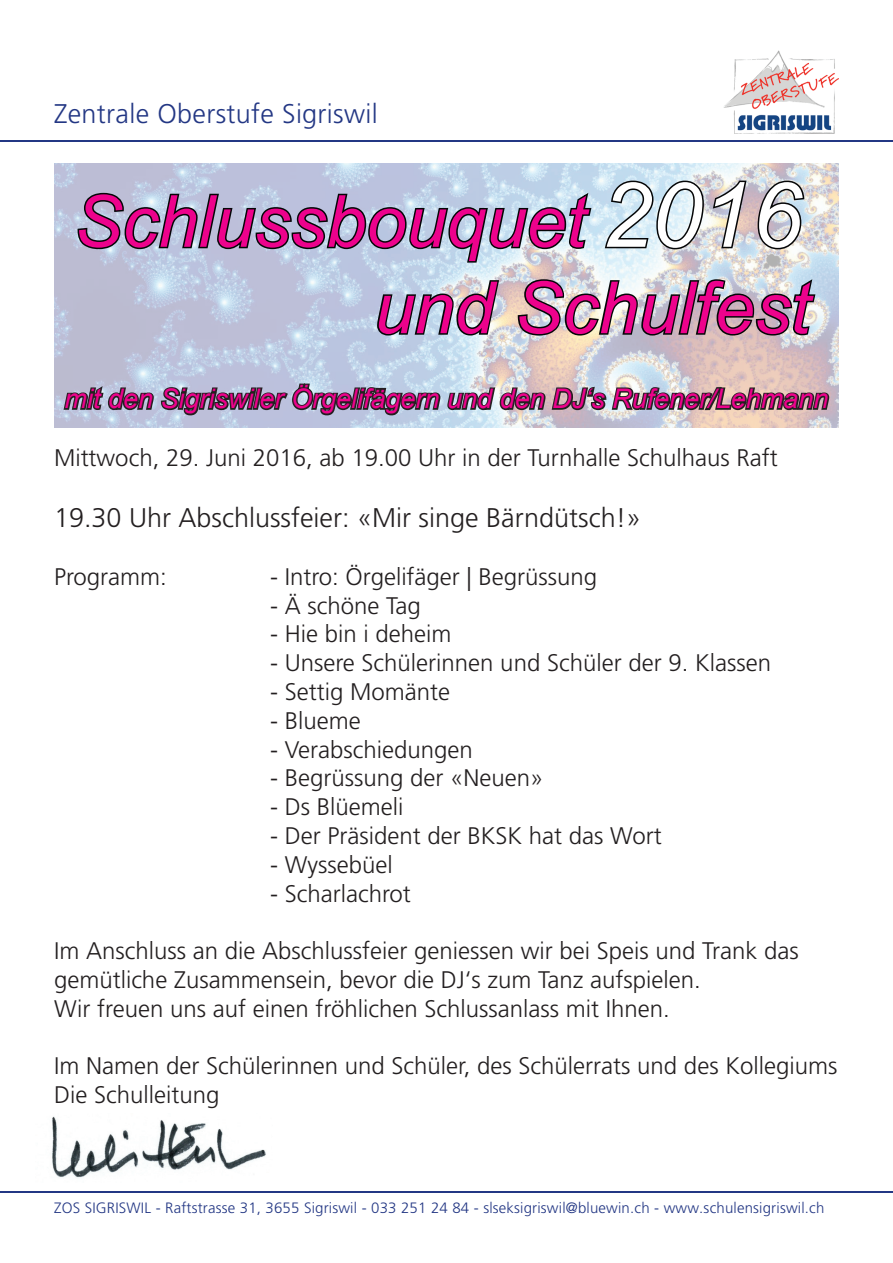
<style>
.page{position:relative;width:893px;height:1263px;background:#fff}
.page>*{position:absolute;margin:0;border:0;box-sizing:border-box;transform-origin:0 0}
.t1{font:italic 72px/86.4px "Arial";color:#ed028c;text-align:right}
.t2{font:italic 27px "Arial";color:#ed028c}
.t3{font:300 27px "Frutiger LT Pro";color:#231f20}
.t4{font:300 27px "Frutiger LT Pro";letter-spacing:.01em;color:#233784}
.t5{font:300 24px/28.8px "Frutiger LT Pro";color:#231f20}
.t6{font:300 15px "Frutiger LT Pro";letter-spacing:.01em;color:#233784}
.s1{font-size:90px;color:#fff}
</style>
<div class="page">
<img style="left:54px;top:163px;width:785px;height:264px">
<img style="left:723px;top:50px;width:116px;height:84px">
<hr style="left:0;top:140px;width:893px;height:1px;background:#233784">
<hr style="left:0;top:1191px;width:893px;height:1px;background:#233784">
<img style="left:52px;top:1116px;width:214px;height:62px">
<svg style="left:76px;top:190px;width:517px;height:75px;background:#97a1b2"></svg>
<svg style="left:603px;top:179px;width:102px;height:72px;background:#a4b1b9"></svg>
<svg style="left:711px;top:179px;width:37px;height:71px;background:#aea9a9"></svg>
<svg style="left:756px;top:179px;width:50px;height:72px;background:#9b9b9f"></svg>
<svg style="left:62px;top:276px;width:769px;height:152px;background:#afb0bb"></svg>
<p class="t4" style="left:54px;top:98px;width:325px">Zentrale Oberstufe Sigriswil</p>
<h1 class="t1" style="left:74px;top:179px;width:738px">Schlussbouquet <span class="s1">2016 </span>und Schulfest</h1>
<p class="t2" style="left:65px;top:381px;width:765px">mit den Sigriswiler Örgelifägern und den DJ‘s Rufener/Lehmann</p>
<p class="t5" style="left:54px;top:443px;width:725px">Mittwoch, 29. Juni 2016, ab 19.00 Uhr in der Turnhalle Schulhaus Raft</p>
<p class="t3" style="left:54px;top:502px;width:589px">19.30 Uhr Abschlussfeier: «Mir singe Bärndütsch!»</p>
<p class="t5" style="left:54px;top:562px;width:114px">Programm:</p>
<p class="t5" style="left:270px;top:562px;width:329px">- Intro: Örgelifäger | Begrüssung</p>
<p class="t5" style="left:270px;top:591px;width:152px">- Ä schöne Tag</p>
<p class="t5" style="left:270px;top:620px;width:183px">- Hie bin i deheim</p>
<p class="t5" style="left:270px;top:649px;width:503px">- Unsere Schülerinnen und Schüler der 9. Klassen</p>
<p class="t5" style="left:270px;top:677px;width:181px">- Settig Momänte</p>
<p class="t5" style="left:270px;top:706px;width:92px">- Blueme</p>
<p class="t5" style="left:270px;top:735px;width:204px">- Verabschiedungen</p>
<p class="t5" style="left:270px;top:764px;width:275px">- Begrüssung der «Neuen»</p>
<p class="t5" style="left:270px;top:793px;width:135px">- Ds Blüemeli</p>
<p class="t5" style="left:270px;top:821px;width:393px">- Der Präsident der BKSK hat das Wort</p>
<p class="t5" style="left:270px;top:850px;width:124px">- Wyssebüel</p>
<p class="t5" style="left:270px;top:879px;width:142px">- Scharlachrot</p>
<p class="t5" style="left:54px;top:937px;width:746px">Im Anschluss an die Abschlussfeier geniessen wir bei Speis und Trank das gemütliche Zusammensein, bevor die DJ‘s zum Tanz aufspielen.<br>Wir freuen uns auf einen fröhlichen Schlussanlass mit Ihnen.</p>
<p class="t5" style="left:54px;top:1052px;width:785px">Im Namen der Schülerinnen und Schüler, des Schülerrats und des Kollegiums<br>Die Schulleitung</p>
<p class="t6" style="left:54px;top:1199px;width:772px">ZOS SIGRISWIL - Raftstrasse 31, 3655 Sigriswil - 033 251 24 84 - slseksigriswil@bluewin.ch - www.schulensigriswil.ch</p>
</div>
